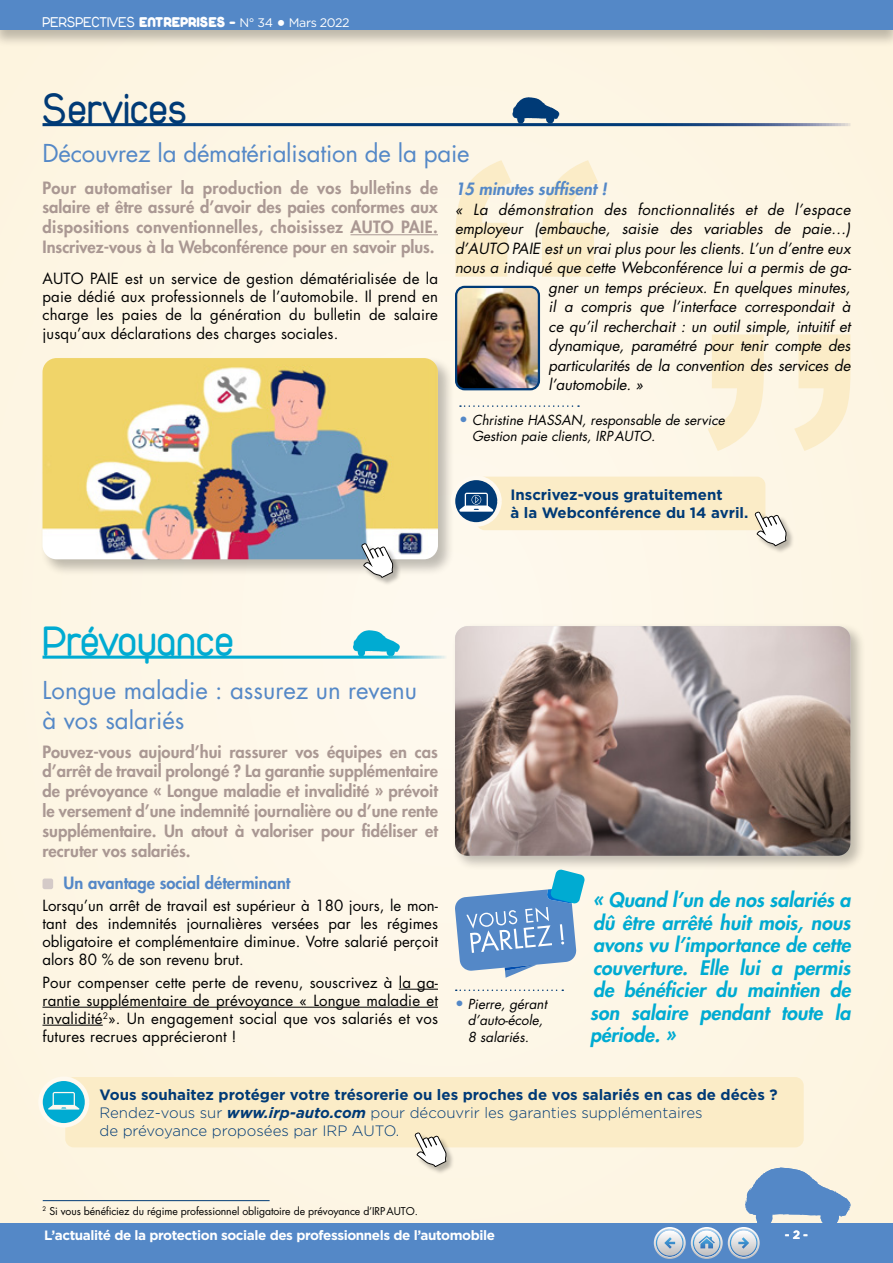
<style>
.page{position:relative;width:893px;height:1263px;background:#fdf6e5}
.page>*{position:absolute;margin:0;border:0;box-sizing:border-box;transform-origin:0 0}
.t1{font:45px "Duepuntozero";color:#00abd2}
.t2{font:45px "Duepuntozero";color:#003a76}
.t3{font:24px/30px "Futura Std";color:#5488c7}
.t4{font:italic 800 19.5px/22.5px "Futura Std";color:#00abd2;text-align:justify}
.t5{font:800 16.5px/19.8px "Futura Std";color:#aa9893;text-align:justify}
.t6{font:800 16.5px "Futura Std";color:#5488c7}
.t7{font:italic 800 16.5px "Futura Std";color:#5488c7}
.t8{font:15px/18px "Futura Std";letter-spacing:.01em;color:#000;text-align:justify}
.t9{font:italic 15px "Futura Std";color:#000}
.t10{font:300 15px/18px "Gotham";color:#003a76}
.t11{font:700 15px/18px "Gotham";color:#003a76}
.t12{font:italic 15px "Futura Std";letter-spacing:.02em;color:#000}
.t13{font:15px "Duepuntozero";color:#fff}
.t14{font:italic 13.5px/16.2px "Futura Std";color:#000}
.t15{font:700 13.5px "Gotham";letter-spacing:-.03em;color:#fff}
.t16{font:700 12px "Gotham";color:#fff}
.t17{font:10.5px "Futura Std";letter-spacing:-.01em;color:#000}
.s1{font-weight:900}
.s2{font-family:"Gotham";font-size:12.45px}
.s3{font-family:"Gotham";font-weight:700;font-size:20.1px}
.s4{font-style:normal;font-size:15px;color:#5488c7}
.s5{font-weight:700}
.s6{font-weight:700;font-style:italic}
</style>
<div class="page">
<div style="left:0;top:1223px;width:893px;height:40px;background:#5488c7"></div>
<div style="left:0;top:0;width:893px;height:48px;background:#000;opacity:.25"></div>
<div style="left:0;top:0;width:893px;height:30px;background:#5488c7"></div>
<svg style="left:455px;top:160px;width:143px;height:117px"></svg>
<svg style="left:708px;top:334px;width:142px;height:117px"></svg>
<div style="left:41px;top:356px;width:414px;height:220px;background:#000;opacity:.25"></div>
<img style="left:43px;top:358px;width:395px;height:201px">
<hr style="left:43px;top:123px;width:807px;height:3px;background:#fff">
<svg style="left:512px;top:97px;width:47px;height:27px"></svg>
<hr style="left:43px;top:1200px;width:227px;height:1px;background:#003a76">
<hr style="left:350px;top:234px;width:88px;height:1px;background:#aa9893">
<hr style="left:399px;top:989px;width:39px;height:1px;background:#000">
<hr style="left:43px;top:1007px;width:395px;height:1px;background:#000">
<hr style="left:43px;top:1025px;width:60px;height:1px;background:#000">
<div style="left:43px;top:878px;width:10px;height:11px;background:#d4cac8;border-radius:2px"></div>
<svg style="left:353px;top:630px;width:47px;height:26px"></svg>
<hr style="left:43px;top:656px;width:403px;height:3px;background:#fff">
<div style="left:451px;top:622px;width:416px;height:249px;background:#000;opacity:.25"></div>
<img style="left:455px;top:626px;width:395px;height:230px">
<div style="left:476px;top:477px;width:289px;height:53px;background:#fbecc7;border-radius:9px"></div>
<div style="left:755px;top:512px;width:39px;height:42px;background:#000;opacity:.27"></div>
<svg style="left:754px;top:511px;width:33px;height:35px"></svg>
<div style="left:362px;top:543px;width:39px;height:43px;background:#000;opacity:.27"></div>
<svg style="left:361px;top:543px;width:33px;height:35px"></svg>
<svg style="left:451px;top:476px;width:51px;height:51px"></svg>
<svg style="left:459px;top:493px;width:34px;height:19px"></svg>
<div style="left:65px;top:1077px;width:739px;height:70px;background:#fbecc7;border-radius:9px"></div>
<div style="left:415px;top:1132px;width:39px;height:43px;background:#000;opacity:.27"></div>
<svg style="left:414px;top:1132px;width:33px;height:35px"></svg>
<svg style="left:38px;top:1076px;width:51px;height:51px"></svg>
<svg style="left:48px;top:1092px;width:31px;height:17px"></svg>
<svg style="left:456px;top:989px;width:107px;height:2px"></svg>
<svg style="left:460px;top:405px;width:119px;height:2px"></svg>
<img style="left:456px;top:287px;width:83px;height:102px">
<div style="left:455px;top:286px;width:85px;height:104px;border:2px solid #003a76;border-radius:9px"></div>
<svg style="left:454px;top:869px;width:131px;height:109px"></svg>
<svg style="left:654px;top:1167px;width:196px;height:92px"></svg>
<p class="t13" style="left:43px;top:14px;width:309px">PERSPECTIVES <span class="s1">ENTREPRISES -</span> <span class="s2">N° 34</span> <span class="s3">•</span> <span class="s2">Mars 2022</span></p>
<h1 class="t2" style="left:43px;top:85px;width:146px">Services</h1>
<h2 class="t3" style="left:43px;top:139px;width:429px">Découvrez la dématérialisation de la paie</h2>
<p class="t5" style="left:43px;top:178px;width:397px">Pour automatiser la production de vos bulletins de salaire et être assuré d’avoir des paies conformes aux dispositions conventionnelles, choisissez AUTO PAIE.<br>Inscrivez-vous à la Webconférence pour en savoir plus.</p>
<p class="t8" style="left:43px;top:269px;width:397px">AUTO PAIE est un service de gestion dématérialisée de la paie dédié aux professionnels de l’automobile. Il prend en charge les paies de la génération du bulletin de salaire</p>
<p class="t8" style="left:43px;top:325px;width:297px">jusqu’aux déclarations des charges sociales.</p>
<p class="t7" style="left:455px;top:179px;width:153px">15 minutes suffisent !</p>
<p class="t12" style="left:455px;top:200px;width:397px">« La démonstration des fonctionnalités et de l’espace</p>
<p class="t9" style="left:455px;top:219px;width:397px">employeur (embauche, saisie des variables de paie…)</p>
<p class="t9" style="left:455px;top:239px;width:397px">d’AUTO PAIE est un vrai plus pour les clients. L’un d’entre eux</p>
<p class="t9" style="left:455px;top:258px;width:398px">nous a indiqué que cette Webconférence lui a permis de ga-</p>
<p class="t9" style="left:549px;top:278px;width:303px">gner un temps précieux. En quelques minutes,</p>
<p class="t9" style="left:549px;top:297px;width:303px">il a compris que l’interface correspondait à</p>
<p class="t9" style="left:549px;top:317px;width:303px">ce qu’il recherchait : un outil simple, intuitif et</p>
<p class="t9" style="left:549px;top:336px;width:303px">dynamique, paramétré pour tenir compte des</p>
<p class="t9" style="left:549px;top:356px;width:303px">particularités de la convention des services de</p>
<p class="t9" style="left:549px;top:375px;width:96px">l’automobile. »</p>
<p class="t14" style="left:472px;top:412px;width:254px;text-indent:-13px"><span class="s4">•</span> Christine HASSAN, responsable de service<br>Gestion paie clients, IRPAUTO.</p>
<p class="t11" style="left:510px;top:485px;width:239px">Inscrivez-vous gratuitement<br>à la Webconférence du 14 avril.</p>
<h1 class="t1" style="left:43px;top:617px;width:193px">Prévoyance</h1>
<h2 class="t3" style="left:43px;top:675px;width:376px">Longue maladie : assurez un revenu à vos salariés</h2>
<p class="t5" style="left:43px;top:742px;width:397px">Pouvez-vous aujourd’hui rassurer vos équipes en cas d’arrêt de travail prolongé ? La garantie supplémentaire de prévoyance « Longue maladie et invalidité » prévoit le versement d’une indemnité journalière ou d’une rente supplémentaire. Un atout à valoriser pour fidéliser et recruter vos salariés.</p>
<p class="t6" style="left:64px;top:873px;width:228px">Un avantage social déterminant</p>
<p class="t8" style="left:43px;top:897px;width:397px">Lorsqu’un arrêt de travail est supérieur à 180 jours, le mon&shy;tant des indemnités journalières versées par les régimes obligatoire et complémentaire diminue. Votre salarié perçoit alors 80 % de son revenu brut.</p>
<p class="t8" style="left:43px;top:973px;width:397px">Pour compenser cette perte de revenu, souscrivez à la ga&shy;rantie supplémentaire de prévoyance « Longue maladie et invalidité<sup>2</sup>». Un engagement social que vos salariés et vos futures recrues apprécieront !</p>
<p class="t14" style="left:468px;top:996px;width:81px;text-indent:-13px"><span class="s4">•</span> Pierre, gérant d’auto-école,<br>8 salariés.</p>
<h3 class="t4" style="left:590px;top:889px;width:262px">« Quand l’un de nos salariés a dû être arrêté huit mois, nous avons vu l’importance de cette couverture. Elle lui a permis de bénéficier du maintien de son salaire pendant toute la période. »</h3>
<p class="t10" style="left:99px;top:1085px;width:680px"><span class="s5">Vous souhaitez protéger votre trésorerie ou les proches de vos salariés en cas de décès ?<br></span>Rendez-vous sur <span class="s6">www.irp-auto.com</span> pour découvrir les garanties supplémentaires<br>de prévoyance proposées par IRP AUTO.</p>
<p class="t17" style="left:43px;top:1204px;width:377px"><sup>2</sup> Si vous bénéficiez du régime professionnel obligatoire de prévoyance d’IRPAUTO.</p>
<p class="t15" style="left:44px;top:1226px;width:452px">L’actualité de la protection sociale des professionnels de l’automobile</p>
<p class="t16" style="left:785px;top:1226px;width:25px">- 2 -</p>
</div>
